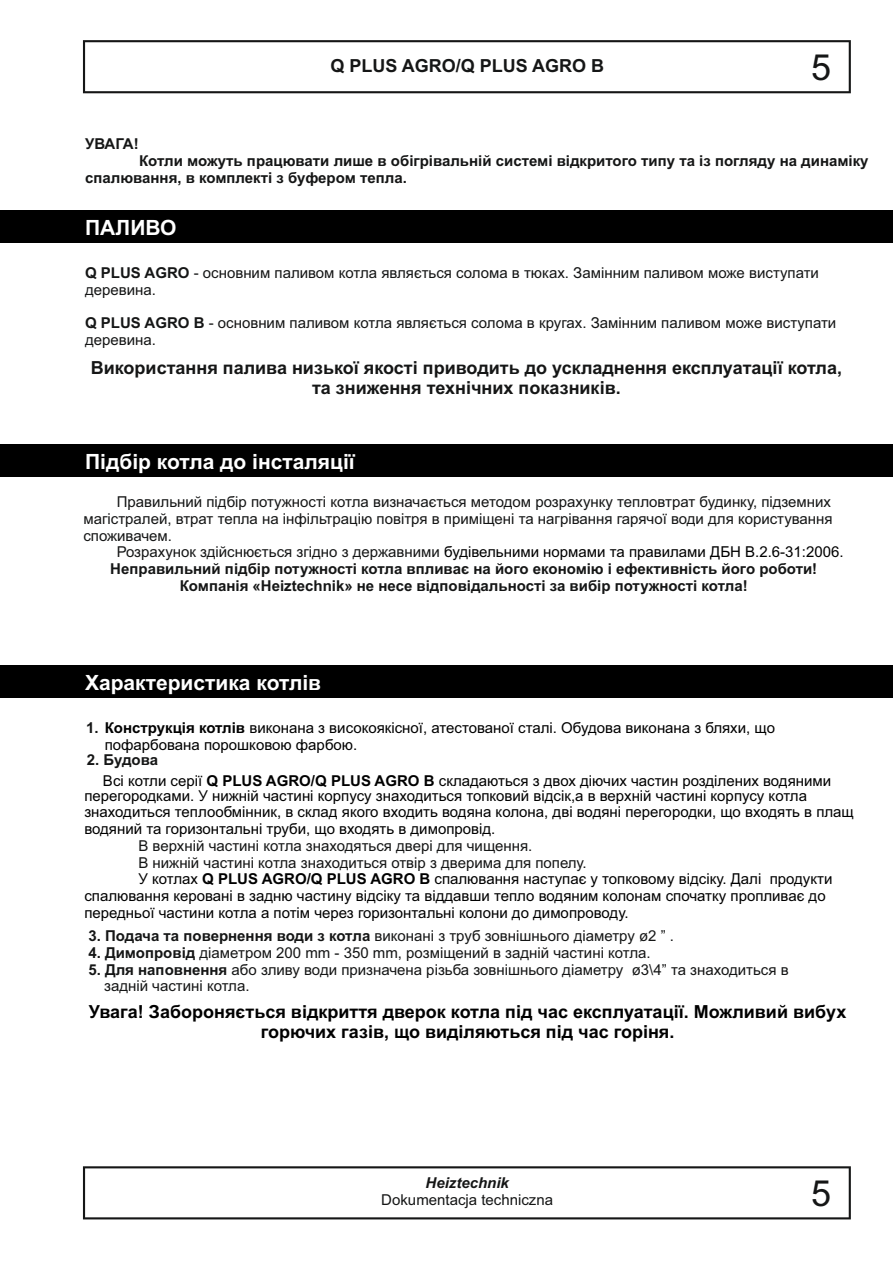
<style>
.page{position:relative;width:893px;height:1262px;background:#fff}
.page>*{position:absolute;margin:0;border:0;box-sizing:border-box;transform-origin:0 0}
.t1{font:36px "Arial";color:#151616}
.t2{font:700 21px "Arial";color:#fff}
.t3{font:700 18px/20.1px "Arial";color:#151616;text-align:center}
.t4{font:700 18px/20.1px "Arial";color:#000;text-align:center}
.t5{font:15px/16.8px "Arial";color:#000}
.t6{font:15px/16.8px "Arial";color:#151616}
.t7{font:700 15px/16.8px "Arial";color:#151616}
.t8{font:italic 700 15px "Arial";color:#151616}
.s1{font-weight:700}
.s2{color:#151616}
.s3{font-weight:700;color:#151616}
</style>
<div class="page">
<svg style="left:83px;top:1166px;width:767px;height:53px"></svg>
<svg style="left:83px;top:40px;width:767px;height:53px"></svg>
<div style="left:0;top:665px;width:893px;height:33px;background:#000"></div>
<div style="left:0;top:444px;width:893px;height:33px;background:#000"></div>
<div style="left:0;top:210px;width:893px;height:33px;background:#000"></div>
<p class="t3" style="left:330px;top:57px;width:275px">Q PLUS AGRO/Q PLUS AGRO B</p>
<h1 class="t1" style="left:811px;top:53px;width:22px">5</h1>
<p class="t7" style="left:85px;top:137px;width:55px">УВАГА!</p>
<p class="t7" style="left:85px;top:154px;width:785px;text-indent:54px">Котли можуть працювати лише в обігрівальній системі відкритого типу та із погляду на динаміку спалювання, в комплекті з буфером тепла.</p>
<h2 class="t2" style="left:85px;top:219px;width:93px">ПАЛИВО</h2>
<p class="t6" style="left:85px;top:266px;width:735px"><span class="s1">Q PLUS AGRO</span> - основним паливом котла являється солома в тюках. Замінним паливом може виступати деревина.</p>
<p class="t6" style="left:85px;top:316px;width:752px"><span class="s1">Q PLUS AGRO B</span> - основним паливом котла являється солома в кругах. Замінним паливом може виступати деревина.</p>
<p class="t3" style="left:91px;top:359px;width:752px">Використання палива низької якості приводить до ускладнення експлуатації котла, та зниження технічних показників.</p>
<h2 class="t2" style="left:85px;top:453px;width:271px">Підбір котла до інсталяції</h2>
<p class="t6" style="left:83px;top:495px;width:750px;text-align:justify;text-indent:33px">Правильний підбір потужності котла визначається методом розрахунку тепловтрат будинку, підземних магістралей, втрат тепла на інфільтрацію повітря в приміщені та нагрівання гарячої води для користування споживачем.</p>
<p class="t5" style="left:117px;top:545px;width:728px"><span class="s2">Розрахунок здійснюється згідно з державними</span> будівельними нормами та правилами ДБН В.2.6-31:2006.</p>
<p class="t7" style="left:110px;top:562px;width:708px">Неправильний підбір потужності котла впливає на його економію і ефективність його роботи!</p>
<p class="t7" style="left:180px;top:578px;width:569px">Компанія «Heiztechnik» не несе відповідальності за вибір потужності котла!</p>
<h2 class="t2" style="left:85px;top:674px;width:237px">Характеристика котлів</h2>
<p class="t5" style="left:86px;top:721px;width:690px"><span class="s3">1.</span> <span class="s1">Конструкція котлів</span> виконана з високоякісної, атестованої сталі. Обудова виконана з бляхи, що</p>
<p class="t7" style="left:87px;top:753px;width:73px">2. Будова</p>
<p class="t5" style="left:105px;top:738px;width:254px">пофарбована порошковою фарбою.</p>
<p class="t5" style="left:84px;top:774px;width:748px;line-height:15px;text-indent:19px">Всі котли серії <span class="s1">Q PLUS AGRO/Q PLUS AGRO B</span> складаються з двох діючих частин розділених водяними перегородками. У нижній частині корпусу знаходиться топковий відсік,а в верхній частині корпусу котла</p>
<p class="t5" style="left:84px;top:805px;width:771px">знаходиться теплообмінник, в склад якого входить водяна колона, дві водяні перегородки, що входять в плащ водяний та горизонтальні труби, що входять в димопровід.</p>
<p class="t5" style="left:84px;top:872px;width:749px;text-indent:54px">У котлах <span class="s1">Q PLUS AGRO/Q PLUS AGRO B</span> спалювання наступає у топковому відсіку. Далі продукти спалювання керовані в задню частину відсіку та віддавши тепло водяним колонам спочатку пропливає до передньої частини котла а потім через горизонтальні колони до димопроводу.</p>
<p class="t6" style="left:138px;top:838px;width:450px">В верхній частині котла знаходяться двері для чищення.<br>В нижній частині котла знаходиться отвір з дверима для попелу.</p>
<p class="t6" style="left:88px;top:929px;width:587px"><span class="s1">3. Подача та повернення води з котла</span> виконані з труб зовнішнього діаметру ø2 ” .</p>
<p class="t6" style="left:88px;top:945px;width:564px"><span class="s1">4. Димопровід</span> діаметром 200 mm - 350 mm, розміщений в задній частині котла.</p>
<p class="t6" style="left:104px;top:963px;width:686px;line-height:15.9px;text-indent:-16px"><span class="s1">5. Для наповнення</span> або зливу води призначена різьба зовнішнього діаметру ø3\4” та знаходиться в задній частині котла.</p>
<p class="t4" style="left:89px;top:1003px;width:759px">Увага! Забороняється відкриття дверок котла під час експлуатації. Можливий вибух горючих газів, що виділяються під час горіня.</p>
<p class="t8" style="left:425px;top:1177px;width:85px">Heiztechnik</p>
<p class="t6" style="left:381px;top:1192px;width:173px">Dokumentacja techniczna</p>
<h1 class="t1" style="left:811px;top:1179px;width:22px">5</h1>
</div>
